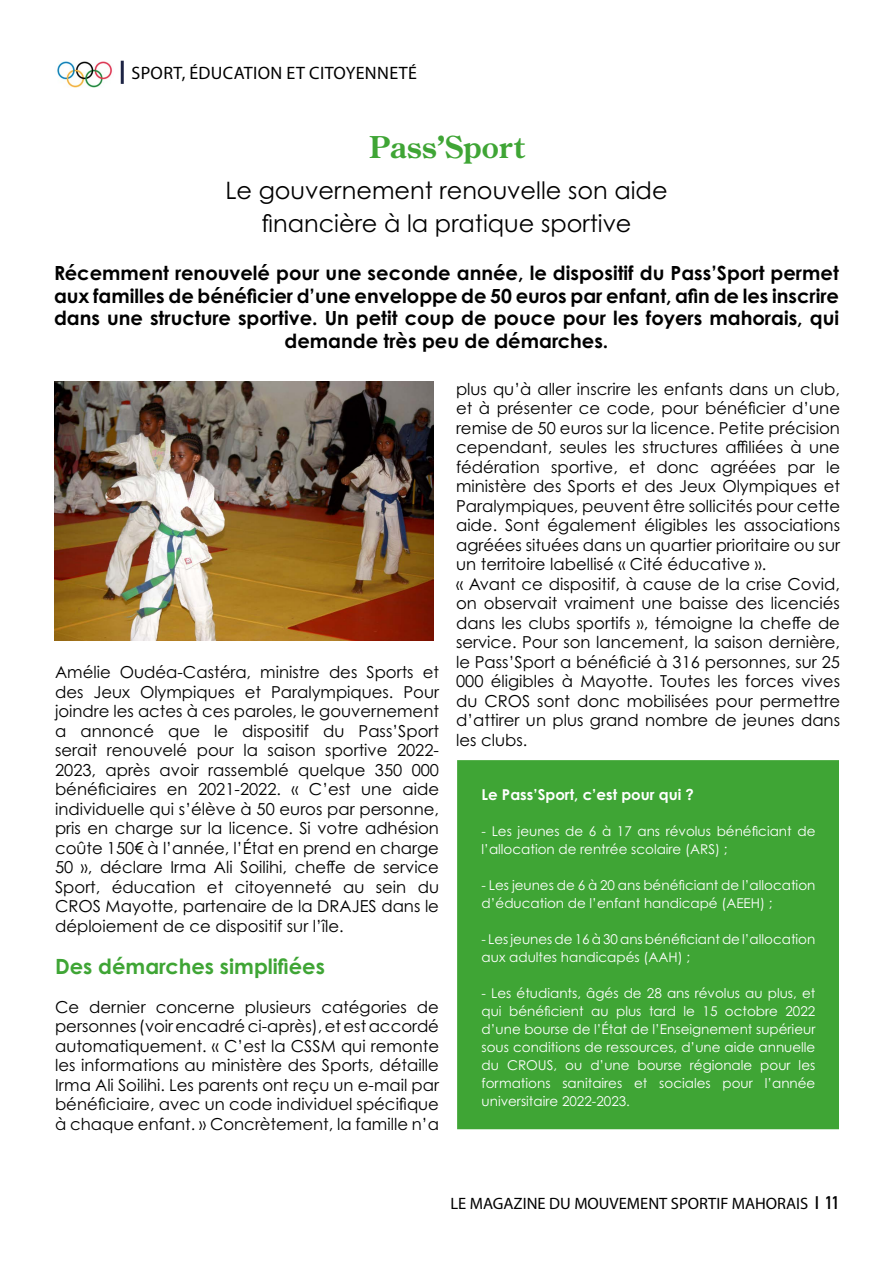
<style>
.page{position:relative;width:893px;height:1263px;background:#fff}
.page>*{position:absolute;margin:0;border:0;box-sizing:border-box;transform-origin:0 0}
.t1{font:700 30px "Century Old Style Std";color:#3fa535}
.t2{font:24px/33px "Century Gothic Pro";color:#000;text-align:center}
.t3{font:700 21px "Century Gothic Pro";color:#3fa535}
.t4{font:700 19.5px/22.5px "Century Gothic Pro";color:#000;text-align:center}
.t5{font:18px "Myriad Pro";letter-spacing:.02em;color:#000}
.t6{font:16.5px/19.5px "Century Gothic Pro";color:#000;text-align:justify}
.t7{font:16.5px "Myriad Pro";color:#000}
.t8{font:700 15px "Century Gothic Pro";color:#fff}
.t9{font:13.5px/18px "Century Gothic Pro";color:#fff}
.s1{font-family:"DIN Condensed";font-weight:700;font-size:18px}
</style>
<div class="page">
<div style="left:121px;top:61px;width:3px;height:23px;border:2px solid #1d2444"></div>
<img style="left:57px;top:61px;width:55px;height:26px">
<div style="left:457px;top:760px;width:382px;height:369px;background:#3fa535"></div>
<img style="left:54px;top:382px;width:380px;height:258px">
<p class="t5" style="left:131px;top:62px;width:287px">SPORT, ÉDUCATION ET CITOYENNETÉ</p>
<h1 class="t1" style="left:369px;top:127px;width:156px">Pass’Sport</h1>
<h2 class="t2" style="left:225px;top:173px;width:444px">Le gouvernement renouvelle son aide financière à la pratique sportive</h2>
<p class="t4" style="left:54px;top:262px;width:786px">Récemment renouvelé pour une seconde année, le dispositif du Pass’Sport permet aux familles de bénéficier d’une enveloppe de 50 euros par enfant, afin de les inscrire dans une structure sportive. Un petit coup de pouce pour les foyers mahorais, qui demande très peu de démarches.</p>
<p class="t6" style="left:55px;top:662px;width:385px">Amélie Oudéa-Castéra, ministre des Sports et des Jeux Olympiques et Paralympiques. Pour joindre les actes à ces paroles, le gouvernement a annoncé que le dispositif du Pass’Sport serait renouvelé pour la saison sportive 2022- 2023, après avoir rassemblé quelque 350 000 bénéficiaires en 2021-2022. « C’est une aide individuelle qui s’élève à 50 euros par personne, pris en charge sur la licence. Si votre adhésion coûte 150€ à l’année, l’État en prend en charge 50 », déclare Irma Ali Soilihi, cheffe de service Sport, éducation et citoyenneté au sein du CROS Mayotte, partenaire de la DRAJES dans le déploiement de ce dispositif sur l’île.</p>
<p class="t3" style="left:55px;top:953px;width:271px">Des démarches simplifiées</p>
<p class="t6" style="left:55px;top:997px;width:385px">Ce dernier concerne plusieurs catégories de personnes (voir encadré ci-après), et est accordé automatiquement. « C’est la CSSM qui remonte les informations au ministère des Sports, détaille Irma Ali Soilihi. Les parents ont reçu un e-mail par bénéficiaire, avec un code individuel spécifique à chaque enfant. » Concrètement, la famille n’a</p>
<p class="t6" style="left:456px;top:379px;width:386px;text-align:left">plus qu’à aller inscrire les enfants dans un club, et à présenter ce code, pour bénéficier d’une remise de 50 euros sur la licence. Petite précision cependant, seules les structures affiliées à une fédération sportive, et donc agréées par le ministère des Sports et des Jeux Olympiques et Paralympiques, peuvent être sollicités pour cette aide. Sont également éligibles les associations agréées situées dans un quartier prioritaire ou sur un territoire labellisé « Cité éducative ».<br>« Avant ce dispositif, à cause de la crise Covid, on observait vraiment une baisse des licenciés dans les clubs sportifs », témoigne la cheffe de service. Pour son lancement, la saison dernière, le Pass’Sport a bénéficié à 316 personnes, sur 25<br>000 éligibles à Mayotte. Toutes les forces vives du CROS sont donc mobilisées pour permettre d’attirer un plus grand nombre de jeunes dans les clubs.</p>
<p class="t8" style="left:482px;top:785px;width:214px">Le Pass’Sport, c’est pour qui ?</p>
<p class="t9" style="left:482px;top:822px;width:335px">- Les jeunes de 6 à 17 ans révolus bénéficiant de l’allocation de rentrée scolaire (ARS) ;</p>
<p class="t9" style="left:482px;top:876px;width:335px">- Les jeunes de 6 à 20 ans bénéficiant de l’allocation d’éducation de l’enfant handicapé (AEEH) ;</p>
<p class="t9" style="left:482px;top:930px;width:335px">- Les jeunes de 16 à 30 ans bénéficiant de l’allocation aux adultes handicapés (AAH) ;</p>
<p class="t9" style="left:482px;top:984px;width:335px;text-align:justify">- Les étudiants, âgés de 28 ans révolus au plus, et qui bénéficient au plus tard le 15 octobre 2022 d’une bourse de l’État de l’Enseignement supérieur sous conditions de ressources, d’une aide annuelle du CROUS, ou d’une bourse régionale pour les formations sanitaires et sociales pour l’année universitaire 2022-2023.</p>
<p class="t7" style="left:450px;top:1193px;width:390px">LE MAGAZINE DU MOUVEMENT SPORTIF MAHORAIS <span class="s1">I 11</span></p>
</div>
